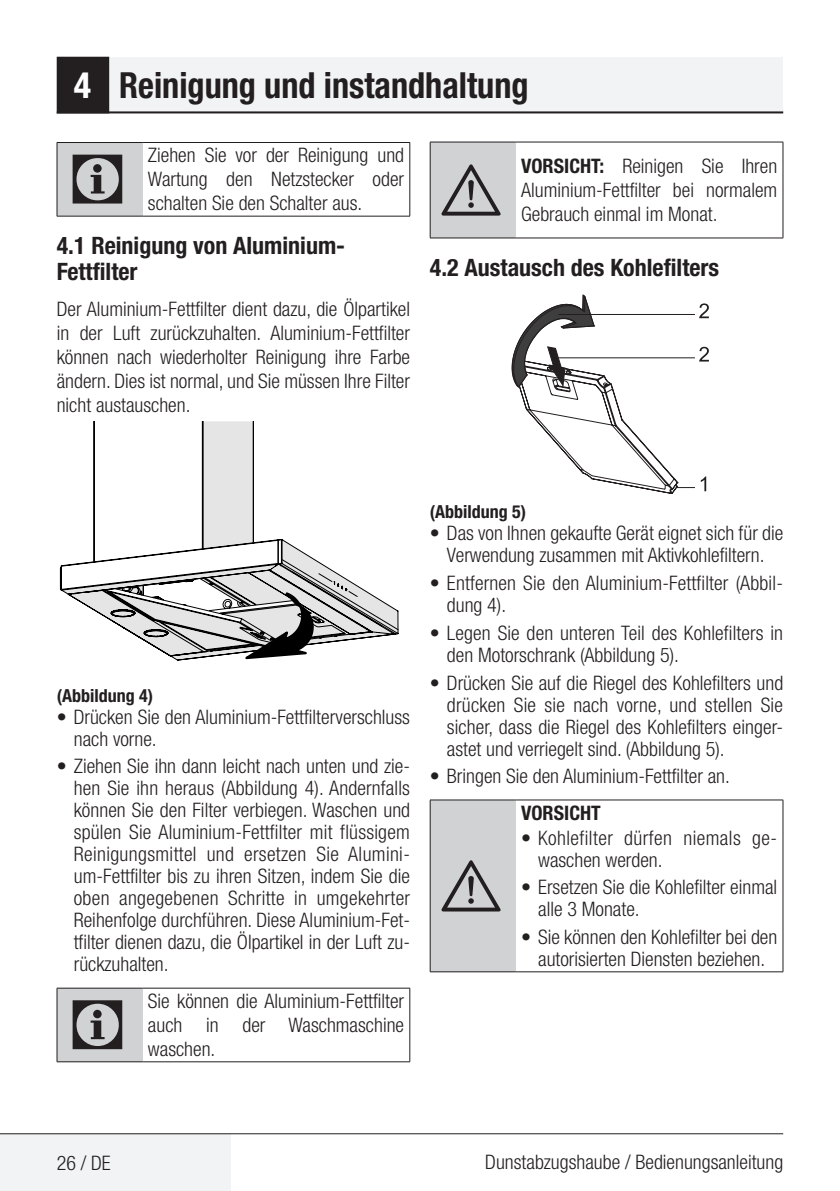
<style>
.page{position:relative;width:840px;height:1191px;background:#fff}
.page>*{position:absolute;margin:0;border:0;box-sizing:border-box;transform-origin:0 0}
.t1{font:72px "ZIWARNUN";color:#231f20}
.t2{font:64px "ZIWARNUN";color:#231f20}
.Unite_Baslik_Guvenli{font:700 condensed 36px "Helvetica Neue LT Pro";color:#231f20;scale:.95 1}
.Alt_Baslik_Icerik{font:700 condensed 24px/26px "Helvetica Neue LT Pro";color:#231f20}
.Duz_Metin{font:300 condensed 20px/22px "Helvetica Neue LT Pro";color:#231f20;text-align:justify}
.Duz_Metin-2{font:300 condensed 20px/22px "Helvetica Neue LT Pro";letter-spacing:.02em;color:#231f20}
.Duz_Metin-3{font:700 condensed 20px "Helvetica Neue LT Pro";color:#231f20}
.Tablo_yazi_baslik{font:700 condensed 18px "Helvetica Neue LT Pro";color:#231f20}
.s1{color:#fff}
.s2{font-weight:700}
</style>
<div class="page">
<div style="left:57px;top:57px;width:725px;height:56px;background:#f2f3f4"></div>
<hr style="left:57px;top:111px;width:725px;height:2px;background:#231f20">
<div style="left:58px;top:58px;width:50px;height:54px;background:#231f20"></div>
<div style="left:57px;top:57px;width:52px;height:56px;border:2px solid #231f20"></div>
<div style="left:0;top:1133px;width:230px;height:58px;background:#f2f3f4"></div>
<hr style="left:0;top:1133px;width:782px;height:1px;background:#231f20">
<div style="left:57px;top:142px;width:85px;height:74px;background:#d1d2d4"></div>
<hr style="left:57px;top:142px;width:85px;height:1px;background:#231f20">
<hr style="left:57px;top:143px;width:1px;height:73px;background:#231f20">
<hr style="left:142px;top:142px;width:268px;height:1px;background:#231f20">
<hr style="left:409px;top:143px;width:1px;height:73px;background:#231f20">
<hr style="left:57px;top:216px;width:85px;height:1px;background:#231f20">
<hr style="left:142px;top:216px;width:268px;height:1px;background:#231f20">
<svg style="left:134px;top:635px;width:103px;height:26px"></svg>
<svg style="left:60px;top:421px;width:254px;height:214px"></svg>
<svg style="left:237px;top:559px;width:162px;height:101px"></svg>
<div style="left:57px;top:988px;width:85px;height:73px;background:#d1d2d4"></div>
<hr style="left:57px;top:987px;width:85px;height:1px;background:#231f20">
<hr style="left:57px;top:988px;width:1px;height:73px;background:#231f20">
<hr style="left:57px;top:1061px;width:85px;height:1px;background:#231f20">
<hr style="left:142px;top:987px;width:268px;height:1px;background:#231f20">
<hr style="left:409px;top:988px;width:1px;height:73px;background:#231f20">
<hr style="left:142px;top:1061px;width:268px;height:1px;background:#231f20">
<div style="left:430px;top:142px;width:85px;height:96px;background:#d1d2d4"></div>
<hr style="left:429px;top:142px;width:86px;height:1px;background:#231f20">
<hr style="left:429px;top:142px;width:1px;height:96px;background:#231f20">
<hr style="left:515px;top:142px;width:267px;height:1px;background:#231f20">
<hr style="left:782px;top:142px;width:1px;height:96px;background:#231f20">
<hr style="left:429px;top:238px;width:86px;height:1px;background:#231f20">
<hr style="left:515px;top:238px;width:267px;height:1px;background:#231f20">
<svg style="left:511px;top:294px;width:197px;height:200px"></svg>
<div style="left:430px;top:800px;width:85px;height:171px;background:#d1d2d4"></div>
<hr style="left:429px;top:799px;width:86px;height:1px;background:#231f20">
<hr style="left:429px;top:800px;width:1px;height:171px;background:#231f20">
<hr style="left:515px;top:799px;width:267px;height:1px;background:#231f20">
<hr style="left:782px;top:800px;width:1px;height:171px;background:#231f20">
<hr style="left:429px;top:971px;width:86px;height:1px;background:#231f20">
<hr style="left:515px;top:971px;width:267px;height:1px;background:#231f20">
<p class="Unite_Baslik_Guvenli" style="left:74px;top:63px;width:480px"><span class="s1">4</span> Reinigung und instandhaltung</p>
<p class="t1" style="left:68px;top:141px;width:63px">C</p>
<p class="Duz_Metin" style="left:148px;top:143px;width:257px;line-height:24px">Ziehen Sie vor der Reinigung und Wartung den Netzstecker oder schalten Sie den Schalter aus.</p>
<p class="Alt_Baslik_Icerik" style="left:57px;top:232px;width:290px">4.1 Reinigung von Aluminium-<br>Fettfilter</p>
<p class="Duz_Metin" style="left:57px;top:296px;width:354px;line-height:24px">Der Aluminium-Fettfilter dient dazu, die Ölpartikel in der Luft zurückzuhalten. Aluminium-Fettfilter können nach wiederholter Reinigung ihre Farbe ändern. Dies ist normal, und Sie müssen Ihre Filter nicht austauschen.</p>
<p class="t2" style="left:441px;top:156px;width:63px">A</p>
<p class="Duz_Metin" style="left:521px;top:154px;width:257px;line-height:24px"><span class="s2">VORSICHT:</span> Reinigen Sie Ihren Aluminium-Fettfilter bei normalem Gebrauch einmal im Monat.</p>
<p class="Alt_Baslik_Icerik" style="left:429px;top:254px;width:291px">4.2 Austausch des Kohlefilters</p>
<p class="Tablo_yazi_baslik" style="left:57px;top:684px;width:98px">(Abbildung 4)</p>
<p class="Duz_Metin" style="left:74px;top:705px;width:337px;text-indent:-17px"><span class="s2">•</span> Drücken Sie den Aluminium-Fettfilterverschluss nach vorne.</p>
<p class="Duz_Metin" style="left:74px;top:755px;width:337px;text-indent:-17px"><span class="s2">•</span> Ziehen Sie ihn dann leicht nach unten und zie&shy;hen Sie ihn heraus (Abbildung 4). Andernfalls können Sie den Filter verbiegen. Waschen und spülen Sie Aluminium-Fettfilter mit flüssigem Reinigungsmittel und ersetzen Sie Alumini&shy;um-Fettfilter bis zu ihren Sitzen, indem Sie die oben angegebenen Schritte in umgekehrter Reihenfolge durchführen. Diese Aluminium-Fet&shy;tfilter dienen dazu, die Ölpartikel in der Luft zu&shy;rückzuhalten.</p>
<p class="t1" style="left:68px;top:986px;width:63px">C</p>
<p class="Duz_Metin" style="left:148px;top:989px;width:257px;line-height:24px">Sie können die Aluminium-Fettfilter auch in der Waschmaschine waschen.</p>
<p class="Tablo_yazi_baslik" style="left:429px;top:501px;width:98px">(Abbildung 5)</p>
<p class="Duz_Metin" style="left:429px;top:522px;width:354px;text-align:center"><span class="s2">•</span> Das von Ihnen gekaufte Gerät eignet sich für die<br>Verwendung zusammen mit Aktivkohlefiltern.</p>
<p class="Duz_Metin" style="left:446px;top:572px;width:337px;text-indent:-17px"><span class="s2">•</span> Entfernen Sie den Aluminium-Fettfilter (Abbil&shy;dung 4).</p>
<p class="Duz_Metin" style="left:446px;top:621px;width:337px;text-indent:-17px"><span class="s2">•</span> Legen Sie den unteren Teil des Kohlefilters in den Motorschrank (Abbildung 5).</p>
<p class="Duz_Metin" style="left:446px;top:671px;width:337px;text-indent:-17px"><span class="s2">•</span> Drücken Sie auf die Riegel des Kohlefilters und drücken Sie sie nach vorne, und stellen Sie sicher, dass die Riegel des Kohlefilters einger&shy;astet und verriegelt sind. (Abbildung 5).</p>
<p class="Duz_Metin" style="left:429px;top:765px;width:301px"><span class="s2">•</span> Bringen Sie den Aluminium-Fettfilter an.</p>
<p class="t2" style="left:441px;top:852px;width:63px">A</p>
<p class="Duz_Metin-3" style="left:521px;top:800px;width:81px">VORSICHT</p>
<p class="Duz_Metin-2" style="left:538px;top:826px;width:240px;text-indent:-17px"><span class="s2">•</span> Kohlefilter dürfen niemals ge&shy;waschen werden.</p>
<p class="Duz_Metin" style="left:538px;top:876px;width:240px;text-indent:-17px"><span class="s2">•</span> Ersetzen Sie die Kohlefilter einmal alle 3 Monate.</p>
<p class="Duz_Metin" style="left:521px;top:926px;width:257px;text-align:center"><span class="s2">•</span> Sie können den Kohlefilter bei den autorisierten Diensten beziehen.</p>
<p class="Duz_Metin" style="left:57px;top:1151px;width:55px">26 / DE</p>
<p class="Duz_Metin" style="left:485px;top:1151px;width:299px">Dunstabzugshaube / Bedienungsanleitung</p>
</div>
